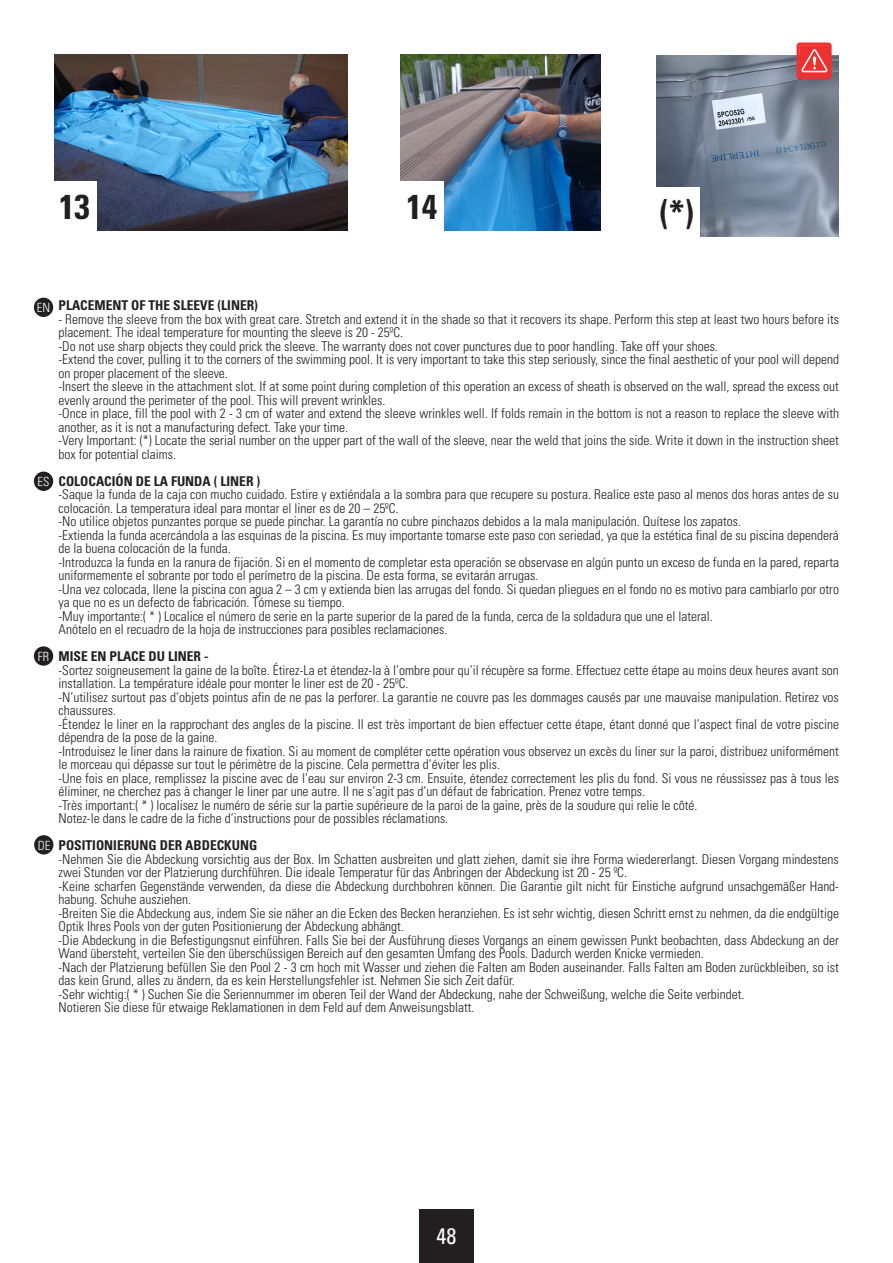
<style>
.page{position:relative;width:893px;height:1263px;background:#fff}
.page>*{position:absolute;margin:0;border:0;box-sizing:border-box;transform-origin:0 0}
.t1{font:700 condensed 34.5px "Univers";color:#231f20}
.t2{font:condensed 22.5px "Univers";color:#fff}
.t3{font:300 condensed 13.5px/13.5px "Univers";color:#231f20}
.t4{font:700 condensed 13.5px "Univers";color:#231f20}
.t5{font:300 condensed 12.75px "Univers";color:#fff}
</style>
<div class="page">
<div style="left:419px;top:1209px;width:54px;height:54px;background:#231f20"></div>
<img style="left:54px;top:54px;width:294px;height:176px">
<img style="left:401px;top:54px;width:200px;height:176px">
<img style="left:656px;top:55px;width:183px;height:181px">
<div style="left:52px;top:182px;width:45px;height:49px;background:#fff"></div>
<div style="left:400px;top:182px;width:44px;height:49px;background:#fff"></div>
<div style="left:655px;top:188px;width:44px;height:49px;background:#fff"></div>
<div style="left:797px;top:43px;width:35px;height:36px;border:3px solid #ee302f;border-radius:2px"></div>
<div style="left:799px;top:45px;width:30px;height:32px;background:#ee302f;border-radius:2px"></div>
<svg style="left:801px;top:49px;width:26px;height:23px"></svg>
<div style="left:34px;top:472px;width:19px;height:19px;background:#231f20;border-radius:50%"></div>
<div style="left:34px;top:298px;width:19px;height:19px;background:#231f20;border-radius:50%"></div>
<div style="left:34px;top:646px;width:19px;height:20px;background:#231f20;border-radius:50%"></div>
<div style="left:34px;top:835px;width:19px;height:19px;background:#231f20;border-radius:50%"></div>
<h1 class="t1" style="left:59px;top:186px;width:32px">13</h1>
<h1 class="t1" style="left:406px;top:186px;width:32px">14</h1>
<h1 class="t1" style="left:659px;top:192px;width:36px">(*)</h1>
<p class="t5" style="left:37px;top:300px;width:15px">EN</p>
<p class="t5" style="left:38px;top:474px;width:13px">ES</p>
<p class="t5" style="left:38px;top:649px;width:13px">FR</p>
<p class="t5" style="left:38px;top:838px;width:14px">DE</p>
<p class="t4" style="left:58px;top:297px;width:201px">PLACEMENT OF THE SLEEVE (LINER)</p>
<p class="t3" style="left:58px;top:312px;width:782px">- Remove the sleeve from the box with great care. Stretch and extend it in the shade so that it recovers its shape. Perform this step at least two hours before its placement. The ideal temperature for mounting the sleeve is 20 - 25ºC.<br>-Do not use sharp objects they could prick the sleeve. The warranty does not cover punctures due to poor handling. Take off your shoes.<br>-Extend the cover, pulling it to the corners of the swimming pool. It is very important to take this step seriously, since the final aesthetic of your pool will depend on proper placement of the sleeve.<br>-Insert the sleeve in the attachment slot. If at some point during completion of this operation an excess of sheath is observed on the wall, spread the excess out evenly around the perimeter of the pool. This will prevent wrinkles.<br>-Once in place, fill the pool with 2 - 3 cm of water and extend the sleeve wrinkles well. If folds remain in the bottom is not a reason to replace the sleeve with another, as it is not a manufacturing defect. Take your time.<br>-Very Important: (*) Locate the serial number on the upper part of the wall of the sleeve, near the weld that joins the side. Write it down in the instruction sheet box for potential claims.</p>
<p class="t4" style="left:58px;top:472px;width:203px">COLOCACIÓN DE LA FUNDA ( LINER )</p>
<p class="t3" style="left:58px;top:487px;width:782px">-Saque la funda de la caja con mucho cuidado. Estire y extiéndala a la sombra para que recupere su postura. Realice este paso al menos dos horas antes de su colocación. La temperatura ideal para montar el liner es de 20 – 25ºC.<br>-No utilice objetos punzantes porque se puede pinchar. La garantía no cubre pinchazos debidos a la mala manipulación. Quítese los zapatos.<br>-Extienda la funda acercándola a las esquinas de la piscina. Es muy importante tomarse este paso con seriedad, ya que la estética final de su piscina dependerá de la buena colocación de la funda.<br>-Introduzca la funda en la ranura de fijación. Si en el momento de completar esta operación se observase en algún punto un exceso de funda en la pared, reparta uniformemente el sobrante por todo el perímetro de la piscina. De esta forma, se evitarán arrugas.<br>-Una vez colocada, llene la piscina con agua 2 – 3 cm y extienda bien las arrugas del fondo. Si quedan pliegues en el fondo no es motivo para cambiarlo por otro ya que no es un defecto de fabricación. Tómese su tiempo.<br>-Muy importante:( * ) Localice el número de serie en la parte superior de la pared de la funda, cerca de la soldadura que une el lateral.<br>Anótelo en el recuadro de la hoja de instrucciones para posibles reclamaciones.</p>
<p class="t4" style="left:58px;top:648px;width:151px">MISE EN PLACE DU LINER -</p>
<p class="t3" style="left:58px;top:663px;width:782px">-Sortez soigneusement la gaine de la boîte. Étirez-La et étendez-la à l’ombre pour qu’il récupère sa forme. Effectuez cette étape au moins deux heures avant son installation. La température idéale pour monter le liner est de 20 - 25ºC.<br>-N’utilisez surtout pas d’objets pointus afin de ne pas la perforer. La garantie ne couvre pas les dommages causés par une mauvaise manipulation. Retirez vos chaussures.<br>-Étendez le liner en la rapprochant des angles de la piscine. Il est très important de bien effectuer cette étape, étant donné que l’aspect final de votre piscine dépendra de la pose de la gaine.<br>-Introduisez le liner dans la rainure de fixation. Si au moment de compléter cette opération vous observez un excès du liner sur la paroi, distribuez uniformément le morceau qui dépasse sur tout le périmètre de la piscine. Cela permettra d’éviter les plis.<br>-Une fois en place, remplissez la piscine avec de l’eau sur environ 2-3 cm. Ensuite, étendez correctement les plis du fond. Si vous ne réussissez pas à tous les éliminer, ne cherchez pas à changer le liner par une autre. Il ne s’agit pas d’un défaut de fabrication. Prenez votre temps.<br>-Très important:( * ) localisez le numéro de série sur la partie supérieure de la paroi de la gaine, près de la soudure qui relie le côté.<br>Notez-le dans le cadre de la fiche d’instructions pour de possibles réclamations.</p>
<p class="t4" style="left:58px;top:837px;width:200px">POSITIONIERUNG DER ABDECKUNG</p>
<p class="t3" style="left:58px;top:852px;width:782px">-Nehmen Sie die Abdeckung vorsichtig aus der Box. Im Schatten ausbreiten und glatt ziehen, damit sie ihre Forma wiedererlangt. Diesen Vorgang mindestens zwei Stunden vor der Platzierung durchführen. Die ideale Temperatur für das Anbringen der Abdeckung ist 20 - 25 ºC.<br>-Keine scharfen Gegenstände verwenden, da diese die Abdeckung durchbohren können. Die Garantie gilt nicht für Einstiche aufgrund unsachgemäßer Hand&shy;habung. Schuhe ausziehen.<br>-Breiten Sie die Abdeckung aus, indem Sie sie näher an die Ecken des Becken heranziehen. Es ist sehr wichtig, diesen Schritt ernst zu nehmen, da die endgültige Optik Ihres Pools von der guten Positionierung der Abdeckung abhängt.<br>-Die Abdeckung in die Befestigungsnut einführen. Falls Sie bei der Ausführung dieses Vorgangs an einem gewissen Punkt beobachten, dass Abdeckung an der Wand übersteht, verteilen Sie den überschüssigen Bereich auf den gesamten Umfang des Pools. Dadurch werden Knicke vermieden.<br>-Nach der Platzierung befüllen Sie den Pool 2 - 3 cm hoch mit Wasser und ziehen die Falten am Boden auseinander. Falls Falten am Boden zurückbleiben, so ist das kein Grund, alles zu ändern, da es kein Herstellungsfehler ist. Nehmen Sie sich Zeit dafür.<br>-Sehr wichtig:( * ) Suchen Sie die Seriennummer im oberen Teil der Wand der Abdeckung, nahe der Schweißung, welche die Seite verbindet.<br>Notieren Sie diese für etwaige Reklamationen in dem Feld auf dem Anweisungsblatt.</p>
<h2 class="t2" style="left:436px;top:1221px;width:21px">48</h2>
</div>
